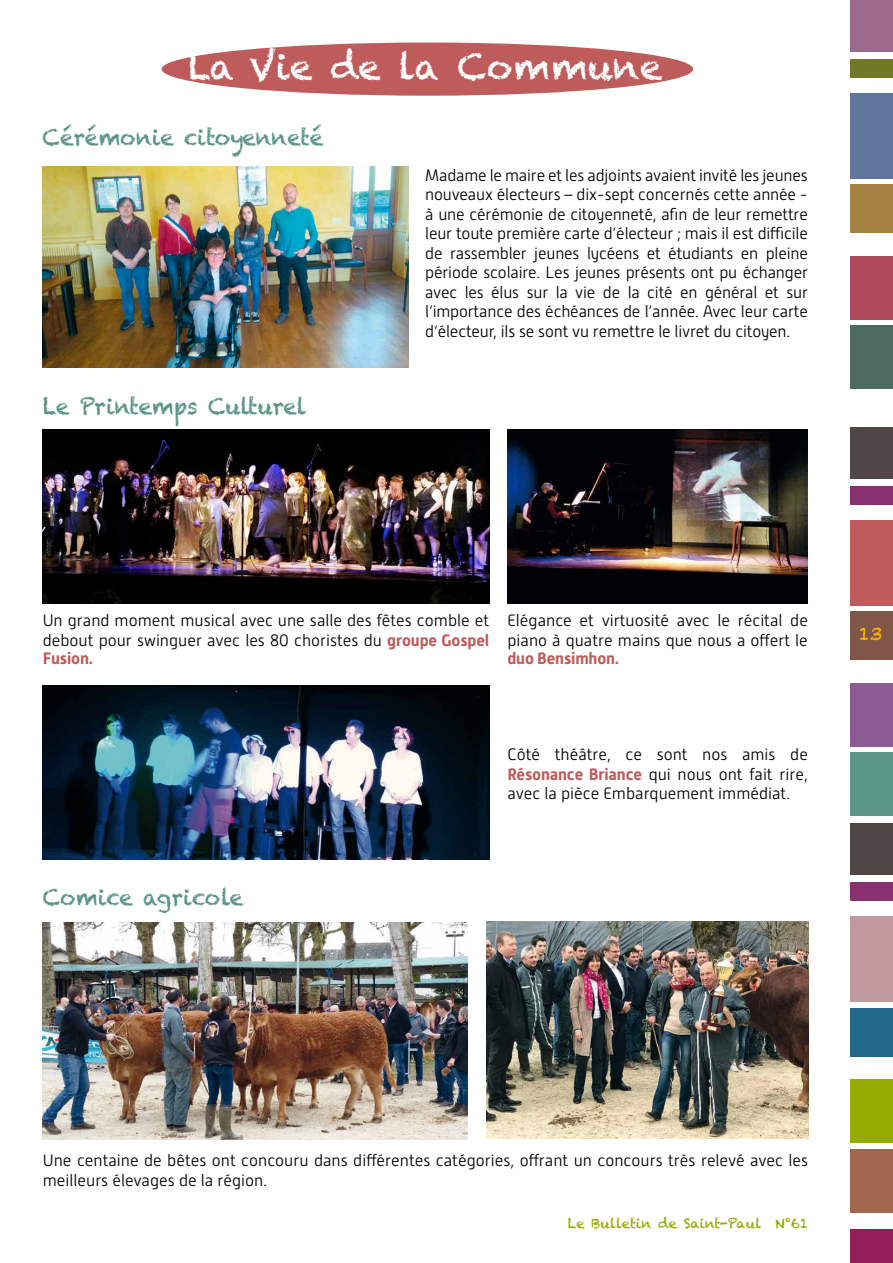
<style>
.page{position:relative;width:893px;height:1263px;background:#fff}
.page>*{position:absolute;margin:0;border:0;box-sizing:border-box;transform-origin:0 0}
.t1{font:36px "Chalkduster";color:#fff}
.t2{font:22.5px "Chalkduster";letter-spacing:-.01em;color:#599484;scale:.96 1}
.t3{font:18px "Chalkduster";color:#fabb00}
.t4{font:300 16.5px/19.5px "Alwyn New";color:#000}
.t5{font:700 16.5px "Alwyn New";letter-spacing:-.01em;color:#bd5c5b}
.t6{font:13.5px "Chalkduster";color:#96ab00}
.s1{font-weight:700;color:#bd5c5b}
</style>
<div class="page">
<div style="left:850px;top:0;width:43px;height:51px;background:#9c6a8d"></div>
<div style="left:850px;top:59px;width:43px;height:19px;background:#707925"></div>
<div style="left:850px;top:93px;width:43px;height:86px;background:#60769a"></div>
<div style="left:850px;top:185px;width:43px;height:48px;background:#a68342"></div>
<div style="left:850px;top:256px;width:43px;height:63px;background:#ae485d"></div>
<div style="left:850px;top:325px;width:43px;height:64px;background:#4e6b62"></div>
<div style="left:850px;top:427px;width:43px;height:51px;background:#514646"></div>
<div style="left:850px;top:486px;width:43px;height:19px;background:#893070"></div>
<div style="left:850px;top:520px;width:43px;height:86px;background:#bd5c5b"></div>
<div style="left:850px;top:612px;width:43px;height:48px;background:#825549"></div>
<div style="left:850px;top:683px;width:43px;height:63px;background:#8d5b93"></div>
<div style="left:850px;top:752px;width:43px;height:64px;background:#599484"></div>
<div style="left:850px;top:1229px;width:43px;height:34px;background:#931e59"></div>
<div style="left:850px;top:823px;width:43px;height:52px;background:#514646"></div>
<div style="left:850px;top:883px;width:43px;height:18px;background:#893070"></div>
<div style="left:850px;top:917px;width:43px;height:85px;background:#c1989e"></div>
<div style="left:850px;top:1008px;width:43px;height:48px;background:#23678a"></div>
<div style="left:850px;top:1079px;width:43px;height:64px;background:#96ab00"></div>
<div style="left:850px;top:1149px;width:43px;height:63px;background:#a2654d"></div>
<div style="left:162px;top:43px;width:531px;height:53px;background:#bd5c5b;border-radius:50%"></div>
<img style="left:43px;top:430px;width:446px;height:174px">
<img style="left:507px;top:430px;width:301px;height:174px">
<img style="left:43px;top:686px;width:446px;height:174px">
<img style="left:43px;top:167px;width:366px;height:201px">
<img style="left:43px;top:923px;width:425px;height:217px">
<img style="left:487px;top:922px;width:321px;height:216px">
<h1 class="t1" style="left:188px;top:45px;width:476px">La Vie de la Commune</h1>
<h2 class="t2" style="left:43px;top:124px;width:294px">Cérémonie citoyenneté</h2>
<h2 class="t2" style="left:43px;top:393px;width:277px">Le Printemps Culturel</h2>
<p class="t4" style="left:425px;top:165px;width:384px;text-align:justify">Madame le maire et les adjoints avaient invité les jeunes nouveaux électeurs – dix-sept concernés cette année - à une cérémonie de citoyenneté, afin de leur remettre leur toute première carte d’électeur ; mais il est difficile de rassembler jeunes lycéens et étudiants en pleine période scolaire. Les jeunes présents ont pu échanger avec les élus sur la vie de la cité en général et sur l’importance des échéances de l’année. Avec leur carte d’électeur, ils se sont vu remettre le livret du citoyen.</p>
<p class="t4" style="left:43px;top:611px;width:448px">Un grand moment musical avec une salle des fêtes comble et debout pour swinguer avec les 80 choristes du <span class="s1">groupe Gospel</span></p>
<p class="t5" style="left:43px;top:648px;width:52px">Fusion.</p>
<p class="t4" style="left:507px;top:611px;width:302px">Elégance et virtuosité avec le récital de piano à quatre mains que nous a offert le</p>
<p class="t5" style="left:507px;top:648px;width:113px">duo Bensimhon.</p>
<p class="t4" style="left:507px;top:745px;width:302px;text-align:justify">Côté théâtre, ce sont nos amis de <span class="s1">Résonance Briance</span> qui nous ont fait rire, avec la pièce Embarquement immédiat.</p>
<h2 class="t2" style="left:43px;top:884px;width:210px">Comice agricole</h2>
<p class="t3" style="left:859px;top:623px;width:25px">13</p>
<p class="t4" style="left:43px;top:1151px;width:767px">Une centaine de bêtes ont concouru dans différentes catégories, offrant un concours très relevé avec les meilleurs élevages de la région.</p>
<p class="t6" style="left:568px;top:1216px;width:242px">Le Bulletin de Saint-Paul N°61</p>
</div>
